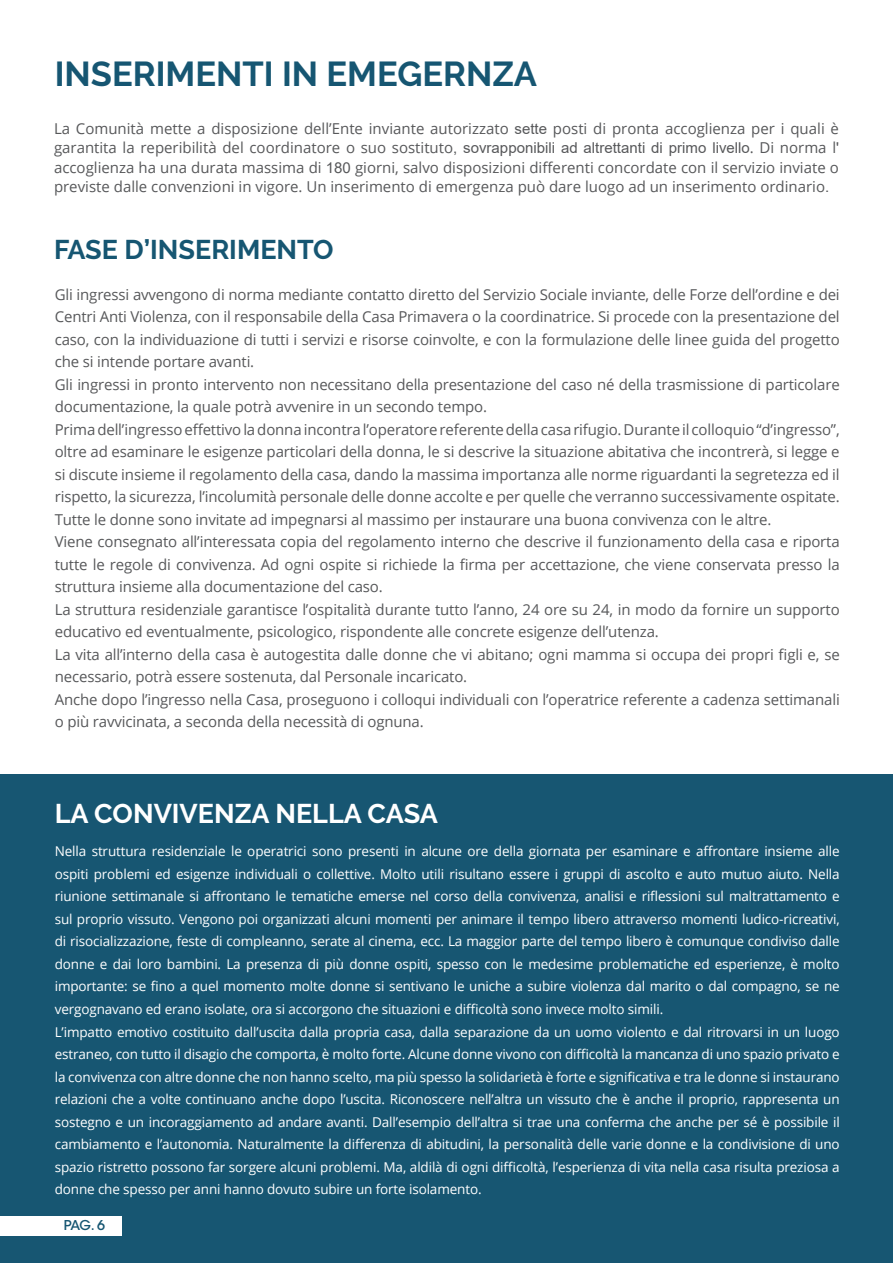
<style>
.page{position:relative;width:893px;height:1263px;background:#fff}
.page>*{position:absolute;margin:0;border:0;box-sizing:border-box;transform-origin:0 0}
.t1{font:700 34.5px "Raleway";color:#165672}
.t2{font:700 27px "Raleway";color:#fff}
.t3{font:700 27px "Raleway";color:#165672}
.t4{font:15px/22.5px "Open Sans";letter-spacing:-.01em;color:#57585a;text-align:justify}
.t5{font:13.5px/22.5px "Open Sans";letter-spacing:-.01em;color:#fff}
.t6{font:500 13.5px "ITC Avant Garde Std";color:#165672}
.s1{font-family:"Arial"}
</style>
<div class="page">
<div style="left:0;top:774px;width:893px;height:489px;background:#175672"></div>
<div style="left:0;top:1216px;width:121px;height:20px;background:#fff"></div>
<h1 class="t1" style="left:55px;top:55px;width:484px">INSERIMENTI IN EMEGERNZA</h1>
<p class="t4" style="left:54px;top:118px;width:786px;line-height:19.5px">La Comunità mette a disposizione dell’Ente inviante autorizzato <span class="s1">sette</span> posti di pronta accoglienza per i quali è garantita la reperibilità del coordinatore o suo sostituto<span class="s1">, sovrapponibili ad altrettanti di primo livello</span>. Di norma l<span class="s1">' </span>accoglienza ha una durata massima di <span class="s1">180</span> giorni, salvo disposizioni differenti concordate con il servizio inviate o previste dalle convenzioni in vigore. Un inserimento di emergenza può dare luogo ad un inserimento ordinario<span class="s1">.</span></p>
<h2 class="t3" style="left:54px;top:234px;width:281px">FASE D’INSERIMENTO</h2>
<p class="t4" style="left:55px;top:282px;width:787px;text-align:left">Gli ingressi avvengono di norma mediante contatto diretto del Servizio Sociale inviante, delle Forze dell’ordine e dei Centri Anti Violenza, con il responsabile della Casa Primavera o la coordinatrice. Si procede con la presentazione del caso, con la individuazione di tutti i servizi e risorse coinvolte, e con la formulazione delle linee guida del progetto che si intende portare avanti.<br>Gli ingressi in pronto intervento non necessitano della presentazione del caso né della trasmissione di particolare documentazione, la quale potrà avvenire in un secondo tempo.<br>Prima dell’ingresso effettivo la donna incontra l’operatore referente della casa rifugio. Durante il colloquio “d’ingresso”, oltre ad esaminare le esigenze particolari della donna, le si descrive la situazione abitativa che incontrerà, si legge e si discute insieme il regolamento della casa, dando la massima importanza alle norme riguardanti la segretezza ed il rispetto, la sicurezza, l’incolumità personale delle donne accolte e per quelle che verranno successivamente ospitate.<br>Tutte le donne sono invitate ad impegnarsi al massimo per instaurare una buona convivenza con le altre.<br>Viene consegnato all’interessata copia del regolamento interno che descrive il funzionamento della casa e riporta tutte le regole di convivenza. Ad ogni ospite si richiede la firma per accettazione, che viene conservata presso la struttura insieme alla documentazione del caso.<br>La struttura residenziale garantisce l’ospitalità durante tutto l’anno, 24 ore su 24, in modo da fornire un supporto educativo ed eventualmente, psicologico, rispondente alle concrete esigenze dell’utenza.<br>La vita all’interno della casa è autogestita dalle donne che vi abitano; ogni mamma si occupa dei propri figli e, se necessario, potrà essere sostenuta, dal Personale incaricato.<br>Anche dopo l’ingresso nella Casa, proseguono i colloqui individuali con l’operatrice referente a cadenza settimanali o più ravvicinata, a seconda della necessità di ognuna.</p>
<h2 class="t2" style="left:55px;top:798px;width:385px">LA CONVIVENZA NELLA CASA</h2>
<p class="t5" style="left:55px;top:840px;width:786px">Nella struttura residenziale le operatrici sono presenti in alcune ore della giornata per esaminare e affrontare insieme alle ospiti problemi ed esigenze individuali o collettive. Molto utili risultano essere i gruppi di ascolto e auto mutuo aiuto. Nella riunione settimanale si affrontano le tematiche emerse nel corso della convivenza, analisi e riflessioni sul maltrattamento e sul proprio vissuto. Vengono poi organizzati alcuni momenti per animare il tempo libero attraverso momenti ludico-ricreativi, di risocializzazione, feste di compleanno, serate al cinema, ecc. La maggior parte del tempo libero è comunque condiviso dalle donne e dai loro bambini. La presenza di più donne ospiti, spesso con le medesime problematiche ed esperienze, è molto importante: se fino a quel momento molte donne si sentivano le uniche a subire violenza dal marito o dal compagno, se ne vergognavano ed erano isolate, ora si accorgono che situazioni e difficoltà sono invece molto simili.<br>L’impatto emotivo costituito dall’uscita dalla propria casa, dalla separazione da un uomo violento e dal ritrovarsi in un luogo estraneo, con tutto il disagio che comporta, è molto forte. Alcune donne vivono con difficoltà la mancanza di uno spazio privato e la convivenza con altre donne che non hanno scelto, ma più spesso la solidarietà è forte e significativa e tra le donne si instaurano relazioni che a volte continuano anche dopo l’uscita. Riconoscere nell’altra un vissuto che è anche il proprio, rappresenta un sostegno e un incoraggiamento ad andare avanti. Dall’esempio dell’altra si trae una conferma che anche per sé è possibile il cambiamento e l’autonomia. Naturalmente la differenza di abitudini, la personalità delle varie donne e la condivisione di uno spazio ristretto possono far sorgere alcuni problemi. Ma, aldilà di ogni difficoltà, l’esperienza di vita nella casa risulta preziosa a donne che spesso per anni hanno dovuto subire un forte isolamento.</p>
<p class="t6" style="left:64px;top:1217px;width:43px">PAG. 6</p>
</div>
